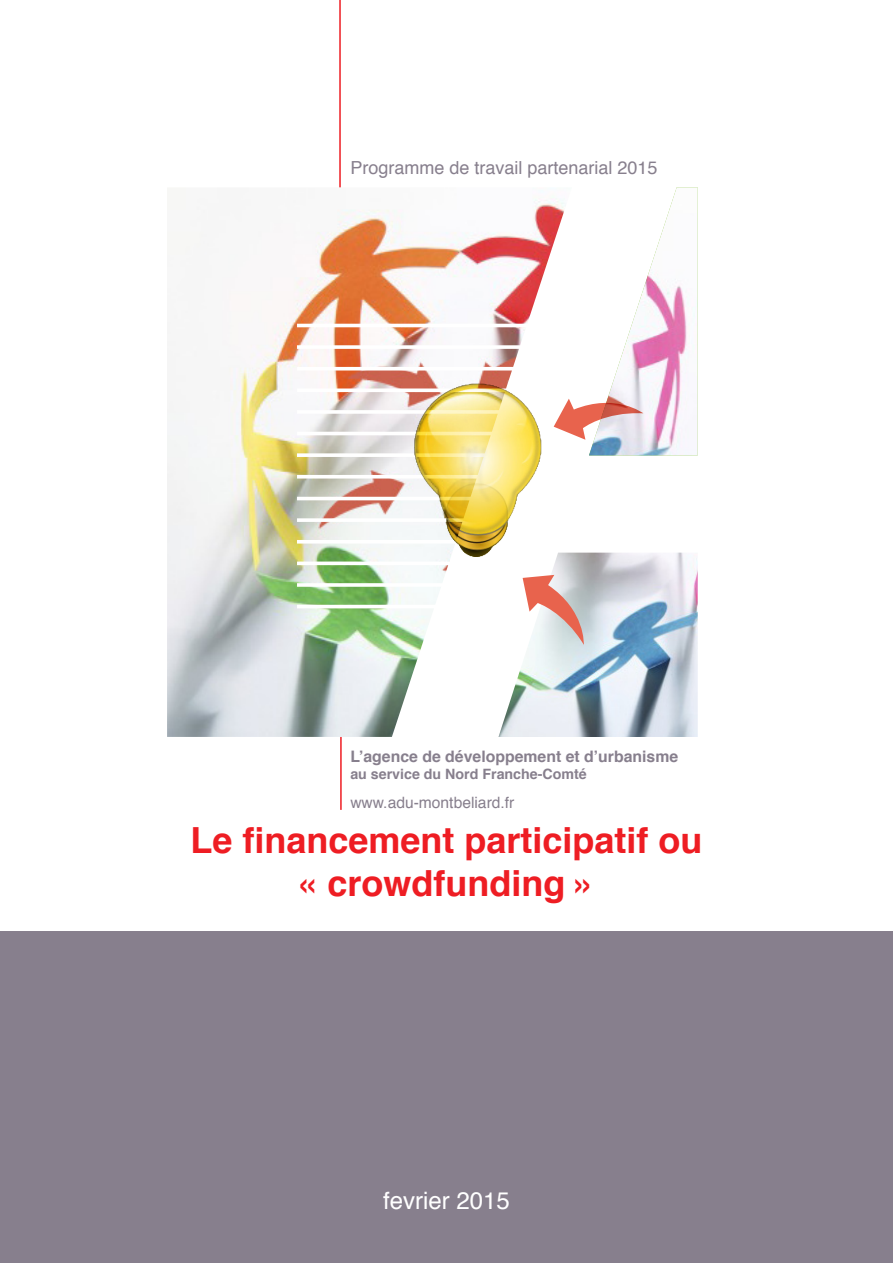
<style>
.page{position:relative;width:893px;height:1263px;background:#fff}
.page>*{position:absolute;margin:0;border:0;box-sizing:border-box;transform-origin:0 0}
.t1{font:700 36px "Helvetica";color:#ee1d23}
.t2{font:24px "Helvetica";color:#fff}
.t3{font:18px "Helvetica";color:#877f8d}
.t4{font:700 15.75px "Helvetica";color:#877f8d}
.t5{font:15.6px "Helvetica";color:#877f8d}
.t6{font:700 14.25px "Helvetica";color:#877f8d}
</style>
<div class="page">
<div style="left:0;top:931px;width:893px;height:332px;background:#877f8d"></div>
<hr style="left:339px;top:0;width:2px;height:187px;background:#ee1d23">
<hr style="left:340px;top:737px;width:2px;height:73px;background:#ee1d23">
<svg style="left:572px;top:405px;width:17px;height:35px"></svg>
<img style="left:589px;top:187px;width:109px;height:268px">
<img style="left:167px;top:187px;width:405px;height:550px">
<img style="left:498px;top:553px;width:200px;height:184px">
<svg style="left:523px;top:575px;width:63px;height:70px"></svg>
<p class="t3" style="left:350px;top:154px;width:309px">Programme de travail partenarial 2015</p>
<p class="t4" style="left:350px;top:743px;width:329px">L’agence de développement et d’urbanisme</p>
<p class="t6" style="left:350px;top:762px;width:238px">au service du Nord Franche-Comté</p>
<p class="t5" style="left:350px;top:790px;width:166px">www.adu-montbeliard.fr</p>
<p class="t1" style="left:190px;top:811px;width:514px">Le financement participatif ou</p>
<p class="t1" style="left:297px;top:854px;width:300px">« crowdfunding »</p>
<p class="t2" style="left:383px;top:1182px;width:128px">fevrier 2015</p>
</div>
